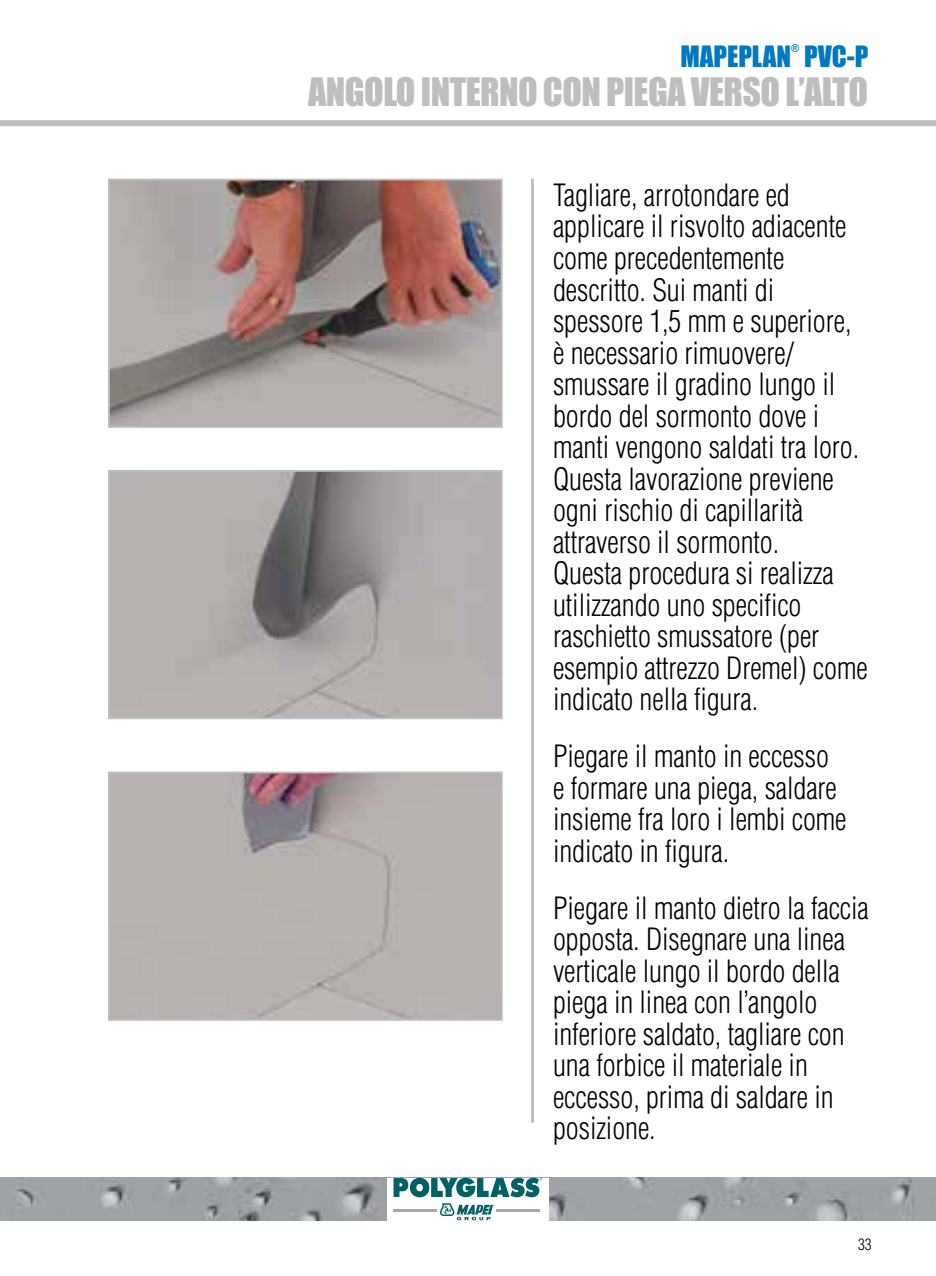
<style>
.page{position:relative;width:936px;height:1276px;background:#fff}
.page>*{position:absolute;margin:0;border:0;box-sizing:border-box;transform-origin:0 0}
.t1{font:36px "Impact";letter-spacing:-.015em;color:#bcbec0}
.t2{font:300 condensed 30px/31.5px "Helvetica";letter-spacing:-.005em;color:#000}
.t3{font:27px "Impact";color:#0079c1}
.t4{font:300 condensed 15.6px "Helvetica";color:#000}
.t5{font:10.5px "Impact";color:#0079c1}
</style>
<div class="page">
<div style="left:0;top:120px;width:935px;height:6px;background:#bcbec0"></div>
<hr style="left:531px;top:179px;width:3px;height:944px;background:#bcbec0">
<img style="left:111px;top:182px;width:388px;height:243px">
<div style="left:108px;top:179px;width:394px;height:249px;border:2px solid #bcbec0"></div>
<img style="left:111px;top:473px;width:388px;height:243px">
<div style="left:108px;top:470px;width:394px;height:249px;border:2px solid #bcbec0"></div>
<img style="left:111px;top:774px;width:388px;height:243px">
<div style="left:108px;top:771px;width:394px;height:249px;border:2px solid #bcbec0"></div>
<img style="left:0;top:1177px;width:935px;height:43px">
<div style="left:387px;top:1177px;width:162px;height:43px;background:#fff"></div>
<svg style="left:393px;top:1177px;width:149px;height:20px"></svg>
<hr style="left:393px;top:1209px;width:44px;height:2px;background:#a6a8a9">
<hr style="left:496px;top:1209px;width:43px;height:2px;background:#a6a8a9">
<svg style="left:440px;top:1203px;width:55px;height:17px"></svg>
<p class="t3" style="left:680px;top:35px;width:112px">MAPEPLAN</p>
<p class="t5" style="left:791px;top:39px;width:10px">®</p>
<p class="t3" style="left:804px;top:35px;width:66px">PVC-P</p>
<p class="t1" style="left:308px;top:64px;width:561px">ANGOLO INTERNO CON PIEGA VERSO L’ALTO</p>
<p class="t2" style="left:553px;top:179px;width:316px">Tagliare, arrotondare ed applicare il risvolto adiacente come precedentemente descritto. Sui manti di spessore 1,5 mm e superiore, è necessario rimuovere/ smussare il gradino lungo il bordo del sormonto dove i manti vengono saldati tra loro.<br>Questa lavorazione previene ogni rischio di capillarità attraverso il sormonto.<br>Questa procedura si realizza utilizzando uno specifico raschietto smussatore (per esempio attrezzo Dremel) come indicato nella figura.</p>
<p class="t2" style="left:553px;top:740px;width:295px">Piegare il manto in eccesso e formare una piega, saldare insieme fra loro i lembi come indicato in figura.</p>
<p class="t2" style="left:553px;top:892px;width:317px">Piegare il manto dietro la faccia opposta. Disegnare una linea verticale lungo il bordo della piega in linea con l’angolo inferiore saldato, tagliare con una forbice il materiale in eccesso, prima di saldare in posizione.</p>
<p class="t4" style="left:857px;top:1234px;width:15px">33</p>
</div>
